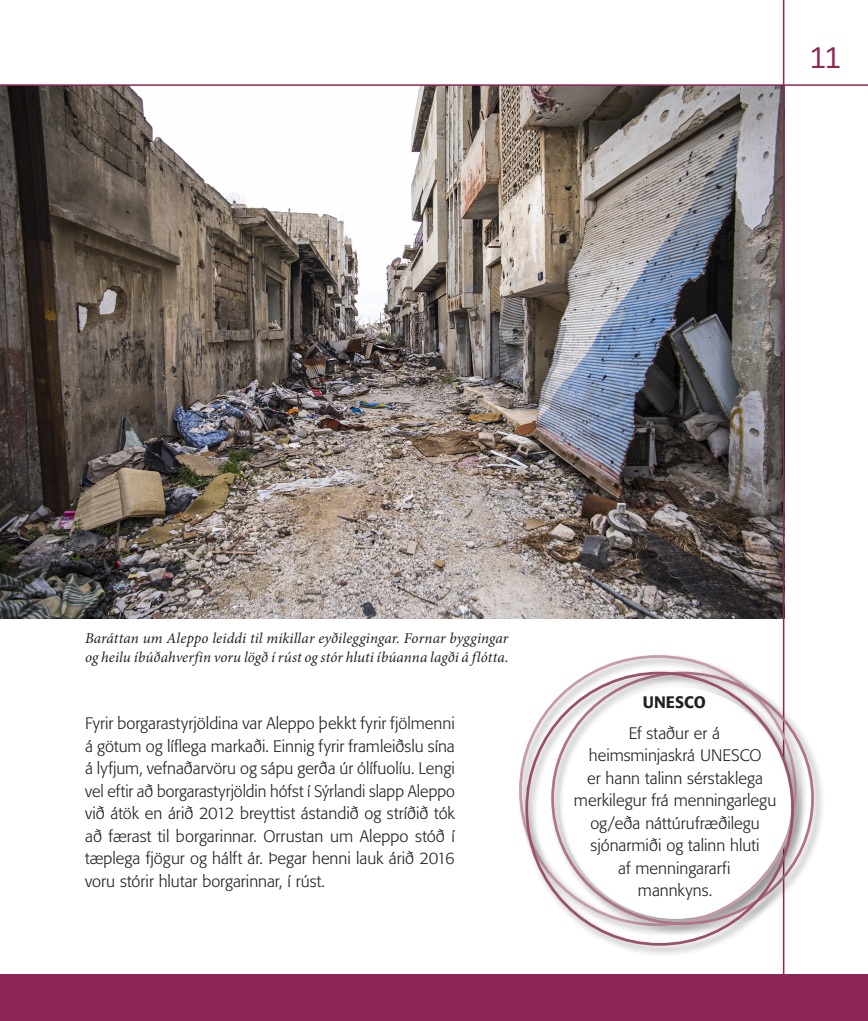
<style>
.page{position:relative;width:868px;height:1021px;background:#fff}
.page>*{position:absolute;margin:0;border:0;box-sizing:border-box;transform-origin:0 0}
.t1{font:27px "Monaco";color:#8c2755}
.t2{font:300 16.5px/22.5px "Formata";color:#231f20;text-align:justify}
.t3{font:500 16.5px "Formata";letter-spacing:.005em;color:#231f20}
.t4{font:italic 15px/19.5px "Minion Pro";letter-spacing:.005em;color:#231f20}
</style>
<div class="page">
<img style="left:0;top:86px;width:782px;height:533px">
<hr style="left:782px;top:0;width:2px;height:1020px;background:#8c2755">
<div style="left:0;top:974px;width:867px;height:46px;background:#8c2755"></div>
<hr style="left:0;top:84px;width:867px;height:2px;background:#8c2755">
<div style="left:516px;top:652px;width:291px;height:284px;background:#231f20;opacity:.45"></div>
<div style="left:548px;top:669px;width:276px;height:266px;background:#231f20;opacity:.45"></div>
<div style="left:523px;top:669px;width:281px;height:287px;background:#231f20;opacity:.45"></div>
<h1 class="t1" style="left:809px;top:34px;width:33px">11</h1>
<p class="t4" style="left:85px;top:628px;width:425px">Baráttan um Aleppo leiddi til mikillar eyðileggingar. Fornar byggingar og heilu íbúðahverfin voru lögð í rúst og stór hluti íbúanna lagði á flótta.</p>
<p class="t2" style="left:85px;top:712px;width:371px">Fyrir borgarastyrjöldina var Aleppo þekkt fyrir fjölmenni á götum og líflega markaði. Einnig fyrir framleiðslu sína á lyfjum, vefnaðarvöru og sápu gerða úr ólífuolíu. Lengi vel eftir að borgarastyrjöldin hófst í Sýrlandi slapp Aleppo við átök en árið 2012 breyttist ástandið og stríðið tók að færast til borgarinnar. Orrustan um Aleppo stóð í tæplega fjögur og hálft ár. Þegar henni lauk árið 2016 voru stórir hlutar borgarinnar, í rúst.</p>
<p class="t3" style="left:642px;top:691px;width:64px">UNESCO</p>
<p class="t2" style="left:574px;top:722px;width:204px;text-align:center">Ef staður er á<br>heimsminjaskrá UNESCO<br>er hann talinn sérstaklega merkilegur frá menningarlegu og/eða náttúrufræðilegu sjónarmiði og talinn hluti<br>af menningararfi<br>mannkyns.</p>
</div>
